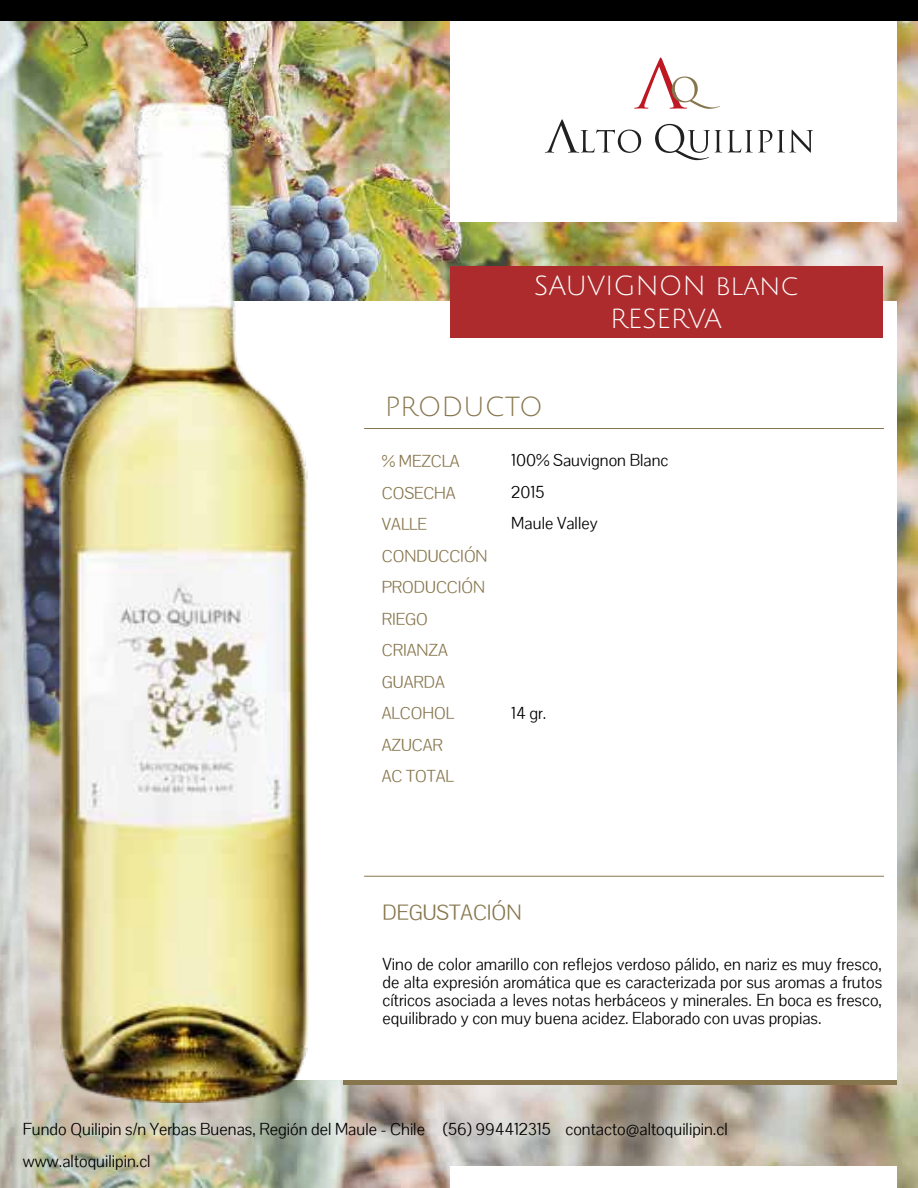
<style>
.page{position:relative;width:918px;height:1188px;background:#fff}
.page>*{position:absolute;margin:0;border:0;box-sizing:border-box;transform-origin:0 0}
.t1{font:27px/32.4px "Julius Sans One";letter-spacing:-.005em;color:#fff;text-align:center}
.t2{font:27px "Julius Sans One";letter-spacing:-.01em;color:#87764d}
.t3{font:21px "Pontano Sans";color:#87764d}
.t4{font:16.5px/31.5px "Pontano Sans";color:#000}
.t5{font:16.5px/31.5px "Pontano Sans";color:#87764d}
</style>
<div class="page">
<img style="left:0;top:20px;width:918px;height:1168px">
<div style="left:207px;top:302px;width:690px;height:778px;background:#fff"></div>
<div style="left:450px;top:0;width:447px;height:222px;background:#fff"></div>
<svg style="left:634px;top:58px;width:86px;height:51px"></svg>
<svg style="left:655px;top:124px;width:158px;height:36px"></svg>
<svg style="left:545px;top:119px;width:96px;height:34px"></svg>
<div style="left:0;top:0;width:918px;height:20px;background:#000"></div>
<hr style="left:364px;top:428px;width:520px;height:1px;background:#87764d">
<div style="left:450px;top:266px;width:432px;height:72px;background:#ad2b2c"></div>
<div style="left:450px;top:1167px;width:447px;height:21px;background:#fff"></div>
<hr style="left:364px;top:876px;width:520px;height:1px;background:#87764d">
<hr style="left:343px;top:1080px;width:554px;height:4px;background:#87764d">
<img style="left:59px;top:101px;width:249px;height:1002px">
<h1 class="t1" style="left:534px;top:270px;width:266px">SAUVIGNON blanc<br>RESERVA</h1>
<h1 class="t2" style="left:385px;top:393px;width:160px">PRODUCTO</h1>
<p class="t5" style="left:382px;top:446px;width:107px">% MEZCLA<br>COSECHA<br>VALLE<br>CONDUCCIÓN<br>PRODUCCIÓN<br>RIEGO<br>CRIANZA<br>GUARDA<br>ALCOHOL<br>AZUCAR<br>AC TOTAL</p>
<p class="t4" style="left:511px;top:445px;width:159px">100% Sauvignon Blanc<br>2015<br>Maule Valley</p>
<p class="t4" style="left:511px;top:697px;width:36px">14 gr.</p>
<p class="t3" style="left:383px;top:899px;width:141px">DEGUSTACIÓN</p>
<p class="t4" style="left:383px;top:955px;width:501px;line-height:18px;text-align:justify">Vino de color amarillo con reflejos verdoso pálido, en nariz es muy fresco, de alta expresión aromática que es caracterizada por sus aromas a frutos cítricos asociada a leves notas herbáceos y minerales. En boca es fresco, equilibrado y con muy buena acidez. Elaborado con uvas propias.</p>
<p class="t4" style="left:23px;top:1114px;width:706px">Fundo Quilipin s/n Yerbas Buenas, Región del Maule - Chile (56) 994412315 contacto@altoquilipin.cl www.altoquilipin.cl</p>
</div>
